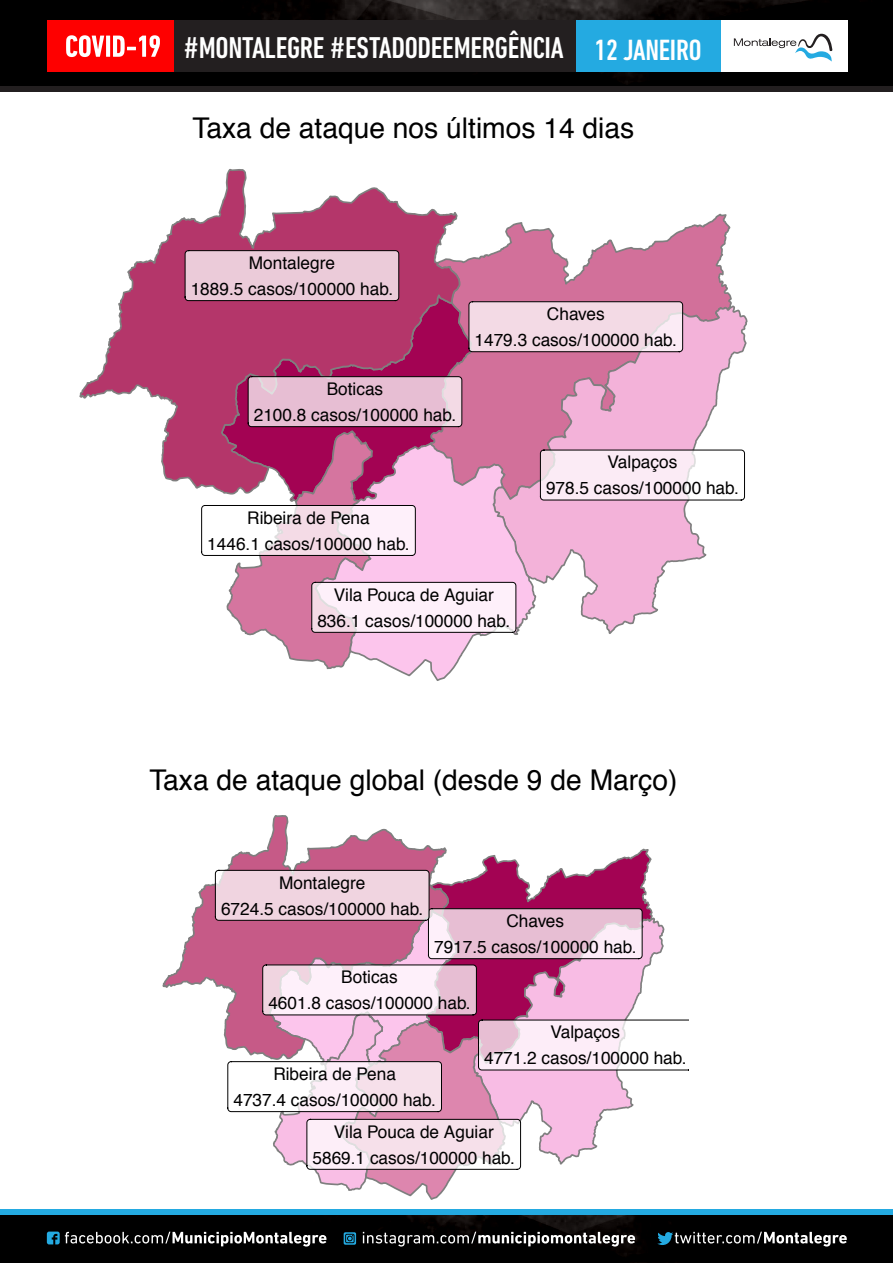
<style>
.page{position:relative;width:893px;height:1263px;background:#fff}
.page>*{position:absolute;margin:0;border:0;box-sizing:border-box;transform-origin:0 0}
.t1{font:500 condensed 30.6px "DIN Next LT Pro";letter-spacing:-.01em;color:#fff}
.t2{font:28.5px "Helvetica";color:#000}
.t3{font:17.4px/26px "Helvetica";color:#000;text-align:center}
.s1{font-size:29.85px}
</style>
<div class="page">
<svg style="left:461px;top:213px;width:270px;height:163px"></svg>
<svg style="left:79px;top:169px;width:382px;height:320px"></svg>
<svg style="left:492px;top:294px;width:256px;height:340px"></svg>
<svg style="left:398px;top:437px;width:139px;height:244px"></svg>
<svg style="left:467px;top:301px;width:216px;height:52px"></svg>
<svg style="left:184px;top:250px;width:216px;height:51px"></svg>
<svg style="left:538px;top:449px;width:207px;height:52px"></svg>
<svg style="left:201px;top:376px;width:316px;height:295px"></svg>
<svg style="left:482px;top:848px;width:170px;height:21px"></svg>
<svg style="left:162px;top:815px;width:285px;height:173px"></svg>
<svg style="left:215px;top:869px;width:474px;height:331px"></svg>
<img style="left:0;top:0;width:893px;height:87px">
<div style="left:0;top:1215px;width:893px;height:48px;background:#000"></div>
<div style="left:172px;top:20px;width:404px;height:52px;background:#231f20"></div>
<div style="left:47px;top:20px;width:126px;height:52px;background:#fe0000"></div>
<svg style="left:66px;top:35px;width:94px;height:22px"></svg>
<div style="left:0;top:87px;width:893px;height:5px;background:#231f20"></div>
<div style="left:717px;top:20px;width:131px;height:52px;background:#fff"></div>
<svg style="left:734px;top:34px;width:98px;height:28px"></svg>
<div style="left:576px;top:20px;width:144px;height:52px;background:#24aae1"></div>
<svg style="left:47px;top:1231px;width:800px;height:15px"></svg>
<div style="left:0;top:1210px;width:893px;height:5px;background:#24aae1"></div>
<h1 class="t1" style="left:418px;top:31px;width:135px">D EMERGÊNCI</h1>
<h1 class="t1" style="left:183px;top:31px;width:520px">#MONTALEGRE #ESTADODECALAMIDADEA <span class="s1">12 JANEIRO</span></h1>
<h2 class="t2" style="left:193px;top:106px;width:443px">Taxa de ataque nos últimos 14 dias</h2>
<p class="t3" style="left:191px;top:250px;width:204px">Montalegre<br>1889.5 casos/100000 hab.</p>
<p class="t3" style="left:254px;top:376px;width:204px">Boticas<br>2100.8 casos/100000 hab.</p>
<p class="t3" style="left:207px;top:505px;width:204px">Ribeira de Pena<br>1446.1 casos/100000 hab.</p>
<p class="t3" style="left:475px;top:301px;width:204px">Chaves<br>1479.3 casos/100000 hab.</p>
<p class="t3" style="left:546px;top:450px;width:194px">Valpaços<br>978.5 casos/100000 hab.</p>
<p class="t3" style="left:317px;top:582px;width:194px">Vila Pouca de Aguiar<br>836.1 casos/100000 hab.</p>
<h2 class="t2" style="left:149px;top:758px;width:529px">Taxa de ataque global (desde 9 de Março)</h2>
<p class="t3" style="left:221px;top:870px;width:204px">Montalegre<br>6724.5 casos/100000 hab.</p>
<p class="t3" style="left:434px;top:908px;width:204px">Chaves<br>7917.5 casos/100000 hab.</p>
<p class="t3" style="left:268px;top:965px;width:204px">Boticas<br>4601.8 casos/100000 hab.</p>
<p class="t3" style="left:233px;top:1061px;width:204px">Ribeira de Pena<br>4737.4 casos/100000 hab.</p>
<p class="t3" style="left:484px;top:1020px;width:204px">Valpaços<br>4771.2 casos/100000 hab.</p>
<p class="t3" style="left:312px;top:1119px;width:204px">Vila Pouca de Aguiar<br>5869.1 casos/100000 hab.</p>
</div>
